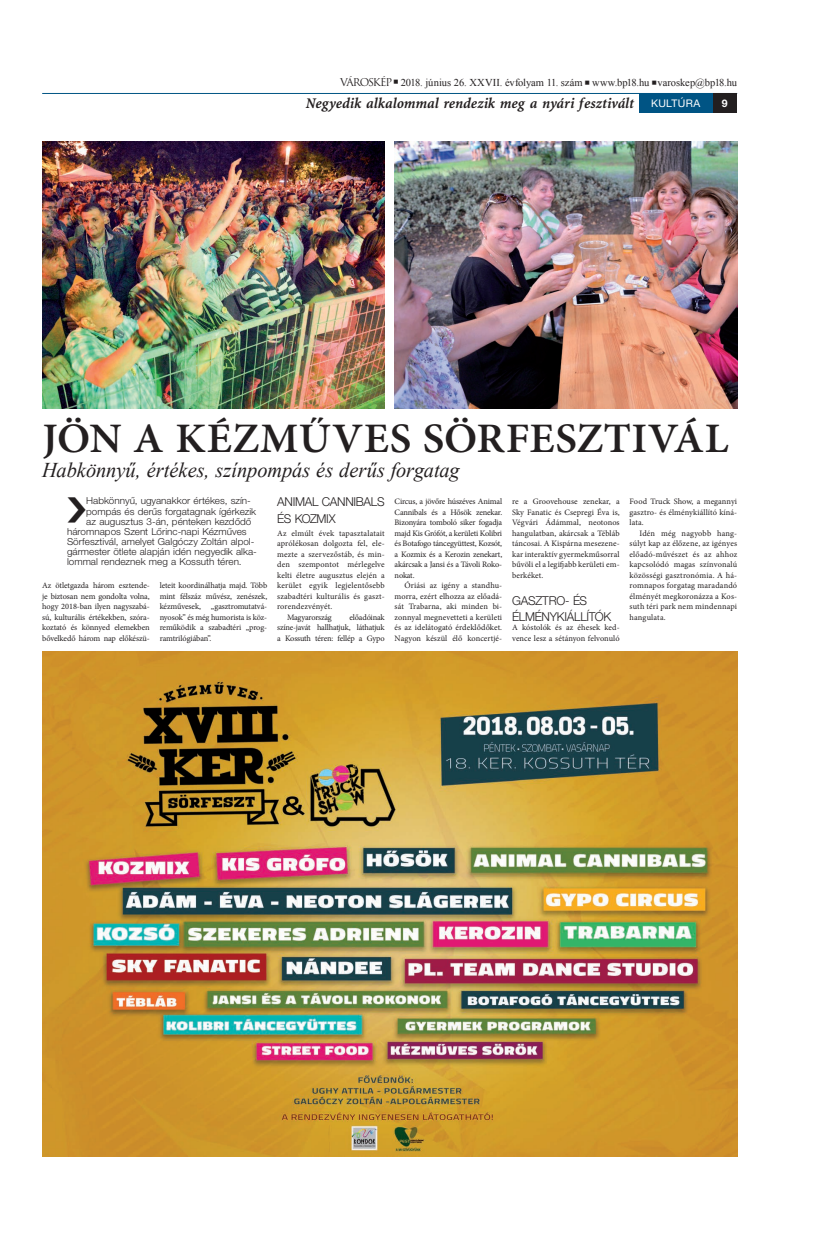
<style>
.page{position:relative;width:834px;height:1238px;background:#fff}
.page>*{position:absolute;margin:0;border:0;box-sizing:border-box;transform-origin:0 0}
.t1{font:600 42px "Minion Pro";letter-spacing:.005em;color:#231f20;scale:1.04 1}
.t2{font:italic 21px "Times New Roman";letter-spacing:-.005em;color:#231f20}
.t3{font:italic 700 14.88px "Minion PFL";letter-spacing:-.005em;color:#231f20}
.t4{font:300 12.25px/16.4px "Helvetica Neue LT Pro";letter-spacing:-.025em;color:#231f20}
.t5{font:10.5px "Times New Roman";letter-spacing:-.01em;color:#231f20}
.t6{font:700 10.5px "Helvetica Neue LT Pro";color:#fff}
.t7{font:300 9.62px "Helvetica Neue LT Pro";color:#231f20}
.t8{font:8.31px/10.5px "Minion Pro";letter-spacing:.01em;color:#231f20;text-align:justify}
.t9{font:8.31px "Minion Pro";letter-spacing:-.025em;color:#231f20}
.s1{font-family:"Trajan PFL"}
.s2{font-family:"Helvetica Neue LT Pro";font-weight:400;font-style:normal;font-size:10.5px;color:#fff}
</style>
<div class="page">
<hr style="left:42px;top:93px;width:695px;height:1px;background:#005484">
<div style="left:712px;top:93px;width:25px;height:20px;background:#231f20"></div>
<div style="left:639px;top:93px;width:73px;height:20px;background:#005484"></div>
<img style="left:42px;top:652px;width:695px;height:504px">
<img style="left:42px;top:141px;width:342px;height:267px">
<img style="left:394px;top:141px;width:343px;height:267px">
<p class="t5" style="left:340px;top:75px;width:398px"><span class="s1">VÁROSKÉP</span> 2018. június 26. XXVII. évfolyam 11. szám www.bp18.hu varoskep@bp18.hu</p>
<p class="t6" style="left:721px;top:96px;width:7px">9</p>
<h3 class="t3" style="left:306px;top:95px;width:396px">Negyedik alkalommal rendezik meg a nyári fesztivált <span class="s2">KULTÚRA</span></h3>
<h1 class="t1" style="left:42px;top:409px;width:661px">JÖN A KÉZMŰVES SÖRFESZTIVÁL</h1>
<h2 class="t2" style="left:42px;top:455px;width:419px">Habkönnyű, értékes, színpompás és derűs forgatag</h2>
<p class="t7" style="left:86px;top:495px;width:166px">Habkönnyű, ugyanakkor értékes, szín-</p>
<p class="t7" style="left:86px;top:505px;width:171px">pompás és derűs forgatagnak ígérkezik</p>
<p class="t7" style="left:86px;top:515px;width:167px">az augusztus 3-án, pénteken kezdődő</p>
<p class="t7" style="left:67px;top:525px;width:181px">háromnapos Szent Lőrinc-napi Kézműves</p>
<p class="t7" style="left:67px;top:535px;width:189px">Sörfesztivál, amelyet Galgóczy Zoltán alpol-</p>
<p class="t7" style="left:67px;top:545px;width:191px">gármester ötlete alapján idén negyedik alka-</p>
<p class="t7" style="left:67px;top:555px;width:176px">lommal rendeznek meg a Kossuth téren.</p>
<h3 class="t4" style="left:277px;top:493px;width:109px">ANIMAL CANNIBALS<br>ÉS KOZMIX</h3>
<p class="t8" style="left:277px;top:528px;width:109px">Az elmúlt évek tapasztalatait</p>
<p class="t8" style="left:277px;top:538px;width:109px">aprólékosan dolgozta fel, ele-</p>
<p class="t8" style="left:277px;top:549px;width:109px">mezte a szervezőstáb, és min-</p>
<p class="t8" style="left:277px;top:559px;width:109px">den szempontot mérlegelve</p>
<p class="t8" style="left:277px;top:570px;width:109px">kelti életre augusztus elején a</p>
<p class="t8" style="left:277px;top:580px;width:109px">kerület egyik legjelentősebb</p>
<p class="t8" style="left:277px;top:591px;width:109px">szabadtéri kulturális és gaszt-</p>
<p class="t8" style="left:277px;top:601px;width:57px">rorendezvényét.</p>
<p class="t9" style="left:287px;top:611px;width:46px">Magyarország</p>
<p class="t8" style="left:512px;top:496px;width:109px">re a Groovehouse zenekar, a Sky Fanatic és Csepregi Éva is, Végvári Ádámmal, neotonos hangulatban, akárcsak a Tébláb táncosai. A Kispárna mesezene&shy;kar interaktív gyermekműsorral bűvöli el a legifjabb kerületi em&shy;berkéket.</p>
<h3 class="t4" style="left:512px;top:592px;width:101px">GASZTRO- ÉS<br>ÉLMÉNYKIÁLLÍTÓK</h3>
<p class="t8" style="left:512px;top:622px;width:109px">A kóstolók és az éhesek ked&shy;vence lesz a sétányon felvonuló</p>
<p class="t8" style="left:394px;top:496px;width:109px">Circus, a jövőre húszéves Animal Cannibals és a Hősök zenekar.<br>Bizonyára tomboló siker fogadja majd Kis Grófót, a kerületi Kolibri és Botafogo táncegyüttest, Kozsót, a Kozmix és a Kerozin zenekart, akárcsak a Jansi és a Távoli Roko&shy;nokat.</p>
<p class="t8" style="left:394px;top:580px;width:109px;text-indent:10px">Óriási az igény a standhu&shy;morra, ezért elhozza az előadá&shy;sát Trabarna, aki minden bi&shy;zonnyal megnevetteti a kerületi és az idelátogató érdeklődőket.<br>Nagyon készül élő koncertjé-</p>
<p class="t8" style="left:629px;top:496px;width:109px">Food Truck Show, a megannyi gasztro- és élménykiállító kíná&shy;lata.</p>
<p class="t8" style="left:629px;top:528px;width:109px;text-indent:10px">Idén még nagyobb hang&shy;súlyt kap az élőzene, az igényes előadó-művészet és az ahhoz kapcsolódó magas színvonalú közösségi gasztronómia. A há&shy;romnapos forgatag maradandó élményét megkoronázza a Kos&shy;suth téri park nem mindennapi hangulata.</p>
<p class="t8" style="left:42px;top:580px;width:109px">Az ötletgazda három esztende&shy;je biztosan nem gondolta volna, hogy 2018-ban ilyen nagyszabá&shy;sú, kulturális értékekben, szóra&shy;koztató és könnyed elemekben bővelkedő három nap előkészü-</p>
<p class="t8" style="left:160px;top:580px;width:109px">leteit koordinálhatja majd. Több mint félszáz művész, zenészek, kézművesek, „gasztromutatvá&shy;nyosok” és még humorista is köz&shy;reműködik a szabadtéri „prog&shy;ramtrilógiában”.</p>
<p class="t8" style="left:277px;top:612px;width:109px;text-indent:72px">előadóinak színe-javát hallhatjuk, láthatjuk a Kossuth téren: fellép a Gypo</p>
</div>
